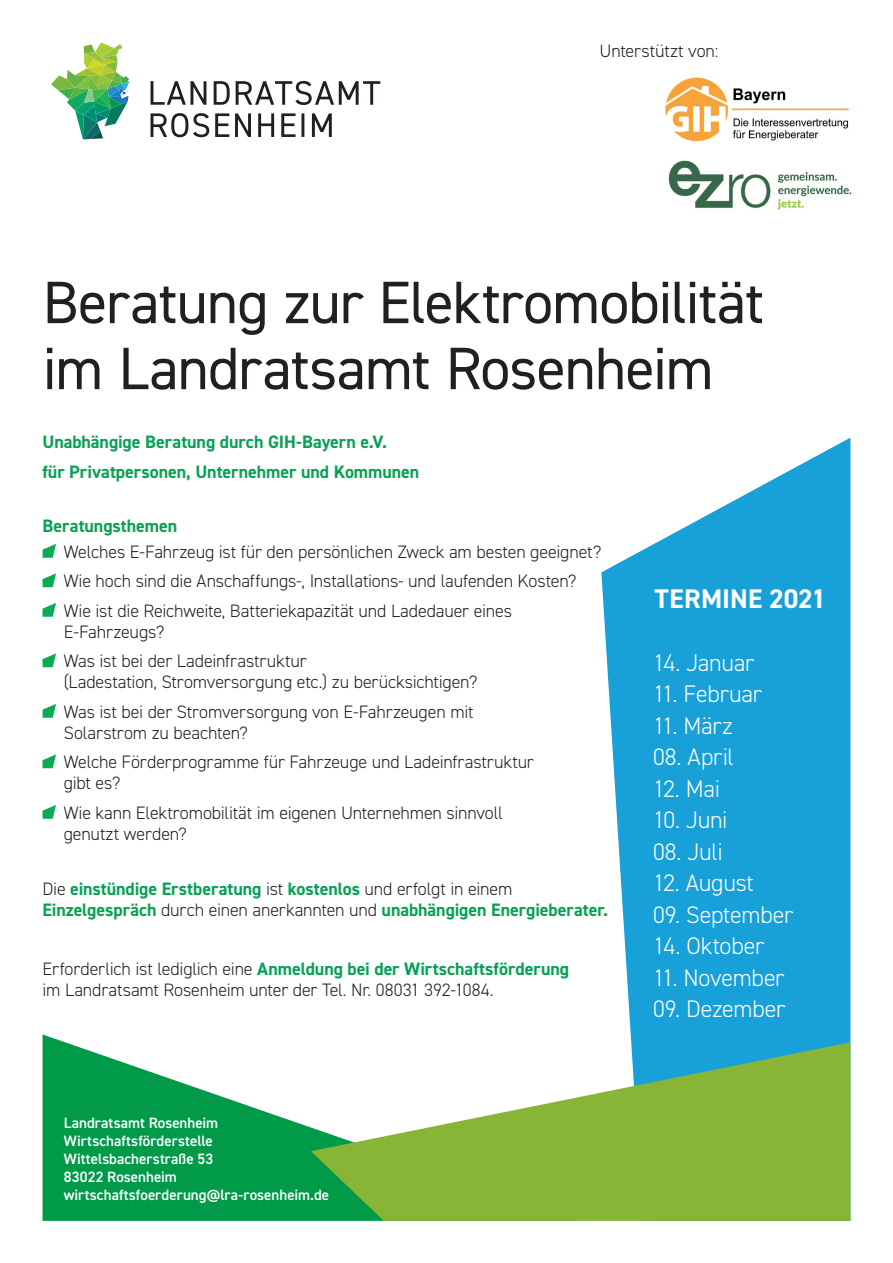
<style>
.page{position:relative;width:893px;height:1263px;background:#fff}
.page>*{position:absolute;margin:0;border:0;box-sizing:border-box;transform-origin:0 0}
.t1{font:60px/66px "DIN2014";letter-spacing:-.02em;color:#231f20}
.t2{font:700 27px "DIN2014";color:#fff}
.t3{font:300 24px "DIN2014";letter-spacing:-.015em;color:#fff}
.t4{font:300 18px/29.5px "DIN2014";letter-spacing:-.01em;color:#231f20}
.t5{font:700 18px/29.5px "DIN2014";letter-spacing:-.005em;color:#08a154}
.t6{font:600 15px/18px "DIN2014";letter-spacing:.005em;color:#fff}
.s1{font-weight:300;color:#231f20}
.s2{font-weight:700;color:#08a154}
</style>
<div class="page">
<svg style="left:601px;top:438px;width:249px;height:604px;fill:#18a0d9"></svg>
<img style="left:51px;top:43px;width:78px;height:96px">
<svg style="left:151px;top:113px;width:181px;height:24px"></svg>
<svg style="left:151px;top:81px;width:229px;height:24px"></svg>
<svg style="left:43px;top:1034px;width:268px;height:187px;fill:#009a49"></svg>
<svg style="left:311px;top:1042px;width:539px;height:179px;fill:#89b536"></svg>
<img style="left:665px;top:77px;width:184px;height:65px">
<img style="left:669px;top:161px;width:182px;height:49px">
<svg style="left:43px;top:544px;width:13px;height:14px"></svg>
<svg style="left:43px;top:573px;width:13px;height:14px"></svg>
<svg style="left:43px;top:603px;width:13px;height:14px"></svg>
<svg style="left:43px;top:653px;width:13px;height:14px"></svg>
<svg style="left:43px;top:704px;width:13px;height:14px"></svg>
<svg style="left:43px;top:754px;width:13px;height:14px"></svg>
<svg style="left:43px;top:805px;width:13px;height:14px"></svg>
<p class="t4" style="left:600px;top:36px;width:120px">Unterstützt von:</p>
<h1 class="t1" style="left:43px;top:268px;width:723px">Beratung zur Elektromobilität im Landratsamt Rosenheim</h1>
<p class="t5" style="left:43px;top:427px;width:378px">Unabhängige Beratung durch GIH-Bayern e.V.<br>für Privatpersonen, Unternehmer und Kommunen</p>
<p class="t5" style="left:43px;top:511px;width:136px">Beratungsthemen</p>
<p class="t4" style="left:64px;top:537px;width:539px">Welches E-Fahrzeug ist für den persönlichen Zweck am besten geeignet?<br>Wie hoch sind die Anschaffungs-, Installations- und laufenden Kosten?<br>Wie ist die Reichweite, Batteriekapazität und Ladedauer eines</p>
<p class="t4" style="left:64px;top:617px;width:244px">E-Fahrzeugs?<br>Was ist bei der Ladeinfrastruktur</p>
<p class="t4" style="left:64px;top:667px;width:415px">(Ladestation, Stromversorgung etc.) zu berücksichtigen?<br>Was ist bei der Stromversorgung von E-Fahrzeugen mit</p>
<p class="t4" style="left:64px;top:718px;width:472px">Solarstrom zu beachten?<br>Welche Förderprogramme für Fahrzeuge und Ladeinfrastruktur</p>
<p class="t4" style="left:64px;top:768px;width:441px">gibt es?<br>Wie kann Elektromobilität im eigenen Unternehmen sinnvoll</p>
<p class="t4" style="left:64px;top:819px;width:125px">genutzt werden?</p>
<p class="t5" style="left:43px;top:878px;width:567px;line-height:21px"><span class="s1">Die</span> einstündige Erstberatung <span class="s1">ist</span> kostenlos <span class="s1">und erfolgt in einem<br></span>Einzelgespräch <span class="s1">durch einen anerkannten und</span> unabhängigen Energieberater.</p>
<p class="t4" style="left:43px;top:958px;width:528px;line-height:21px">Erforderlich ist lediglich eine <span class="s2">Anmeldung bei der Wirtschaftsförderung </span>im Landratsamt Rosenheim unter der Tel. Nr. 08031 392-1084.</p>
<p class="t6" style="left:64px;top:1113px;width:267px">Landratsamt Rosenheim<br>Wirtschaftsförderstelle<br>Wittelsbacherstraße 53<br>83022 Rosenheim wirtschaftsfoerderung@lra-rosenheim.de</p>
<h2 class="t2" style="left:654px;top:580px;width:173px">TERMINE 2021</h2>
<h3 class="t3" style="left:653px;top:648px;width:103px">14. Januar</h3>
<h3 class="t3" style="left:653px;top:679px;width:111px">11. Februar</h3>
<h3 class="t3" style="left:653px;top:711px;width:81px">11. März</h3>
<h3 class="t3" style="left:653px;top:742px;width:82px">08. April</h3>
<h3 class="t3" style="left:653px;top:774px;width:68px">12. Mai</h3>
<h3 class="t3" style="left:653px;top:805px;width:76px">10. Juni</h3>
<h3 class="t3" style="left:653px;top:837px;width:71px">08. Juli</h3>
<h3 class="t3" style="left:653px;top:868px;width:102px">12. August</h3>
<h3 class="t3" style="left:653px;top:900px;width:142px">09. September</h3>
<h3 class="t3" style="left:653px;top:931px;width:113px">14. Oktober</h3>
<h3 class="t3" style="left:653px;top:963px;width:133px">11. November</h3>
<h3 class="t3" style="left:653px;top:994px;width:134px">09. Dezember</h3>
</div>
